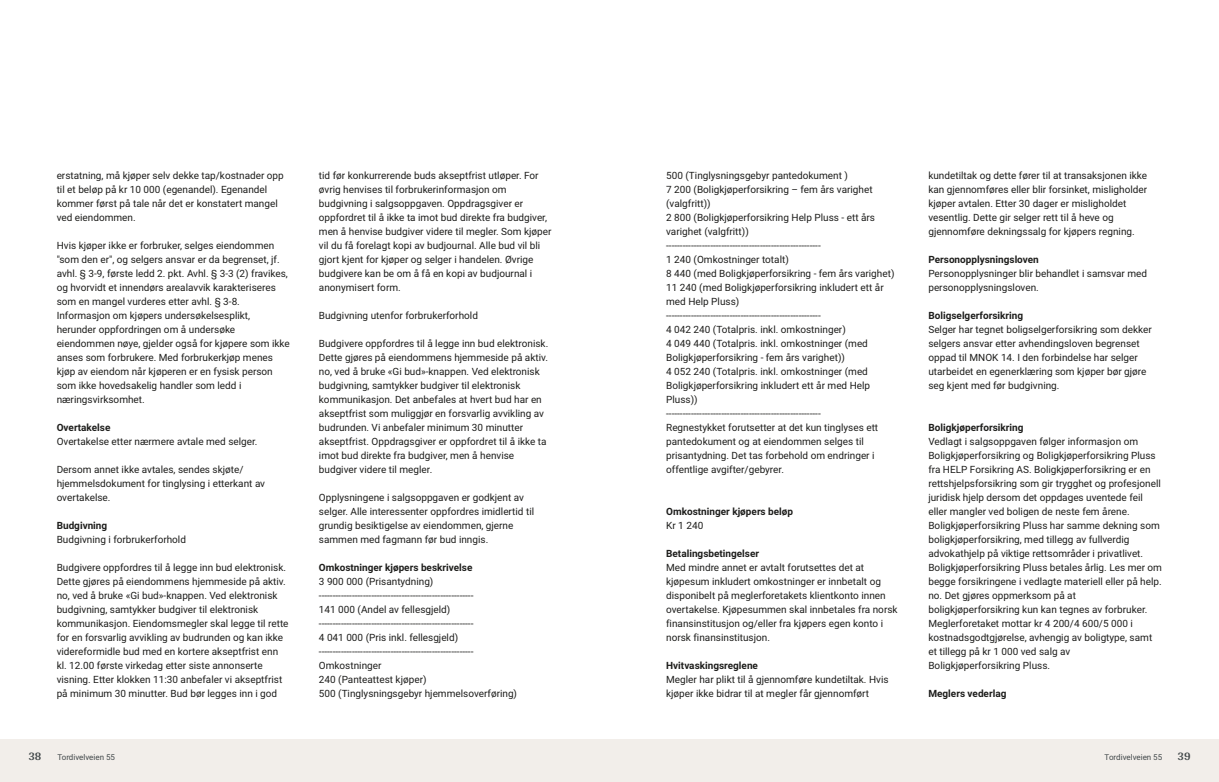
<style>
.page{position:relative;width:1219px;height:782px;background:#fff}
.page>*{position:absolute;margin:0;border:0;box-sizing:border-box;transform-origin:0 0}
.t1{font:700 12px "Arya";color:#414749}
.t2{font:10px/14px "Roboto Vitec";color:#1d1d1b}
.t3{font:700 10px "Roboto Vitec";color:#1d1d1b}
.t4{font:8px "Roboto Vitec";color:#414749}
</style>
<div class="page">
<div style="left:0;top:739px;width:612px;height:42px;background:#f2eeea"></div>
<div style="left:607px;top:739px;width:612px;height:42px;background:#f2eeea"></div>
<p class="t2" style="left:57px;top:167px;width:229px">erstatning, må kjøper selv dekke tap/kostnader opp til et beløp på kr 10 000 (egenandel). Egenandel kommer først på tale når det er konstatert mangel ved eiendommen.</p>
<p class="t2" style="left:57px;top:237px;width:235px">Hvis kjøper ikke er forbruker, selges eiendommen "som den er", og selgers ansvar er da begrenset, jf. avhl. § 3‑9, første ledd 2. pkt. Avhl. § 3‑3 (2) fravikes, og hvorvidt et innendørs arealavvik karakteriseres som en mangel vurderes etter avhl. § 3‑8.<br>Informasjon om kjøpers undersøkelsesplikt, herunder oppfordringen om å undersøke eiendommen nøye, gjelder også for kjøpere som ikke anses som forbrukere. Med forbrukerkjøp menes kjøp av eiendom når kjøperen er en fysisk person som ikke hovedsakelig handler som ledd i næringsvirksomhet.</p>
<p class="t3" style="left:57px;top:420px;width:55px">Overtakelse</p>
<p class="t2" style="left:57px;top:433px;width:202px">Overtakelse etter nærmere avtale med selger.</p>
<p class="t2" style="left:57px;top:461px;width:210px">Dersom annet ikke avtales, sendes skjøte/ hjemmelsdokument for tinglysing i etterkant av overtakelse.</p>
<p class="t3" style="left:57px;top:518px;width:52px">Budgivning</p>
<p class="t2" style="left:57px;top:531px;width:131px">Budgivning i forbrukerforhold</p>
<p class="t2" style="left:57px;top:559px;width:233px">Budgivere oppfordres til å legge inn bud elektronisk.<br>Dette gjøres på eiendommens hjemmeside på aktiv. no, ved å bruke «Gi bud»‑knappen. Ved elektronisk budgivning, samtykker budgiver til elektronisk kommunikasjon. Eiendomsmegler skal legge til rette for en forsvarlig avvikling av budrunden og kan ikke videreformidle bud med en kortere akseptfrist enn kl. 12.00 første virkedag etter siste annonserte visning. Etter klokken 11:30 anbefaler vi akseptfrist på minimum 30 minutter. Bud bør legges inn i god</p>
<p class="t1" style="left:28px;top:749px;width:15px">38</p>
<p class="t4" style="left:57px;top:751px;width:59px">Tordivelveien 55</p>
<p class="t2" style="left:319px;top:167px;width:234px">tid før konkurrerende buds akseptfrist utløper. For øvrig henvises til forbrukerinformasjon om budgivning i salgsoppgaven. Oppdragsgiver er oppfordret til å ikke ta imot bud direkte fra budgiver, men å henvise budgiver videre til megler. Som kjøper vil du få forelagt kopi av budjournal. Alle bud vil bli gjort kjent for kjøper og selger i handelen. Øvrige budgivere kan be om å få en kopi av budjournal i anonymisert form.</p>
<p class="t2" style="left:319px;top:307px;width:161px">Budgivning utenfor forbrukerforhold</p>
<p class="t2" style="left:319px;top:335px;width:231px">Budgivere oppfordres til å legge inn bud elektronisk.<br>Dette gjøres på eiendommens hjemmeside på aktiv. no, ved å bruke «Gi bud»‑knappen. Ved elektronisk budgivning, samtykker budgiver til elektronisk kommunikasjon. Det anbefales at hvert bud har en akseptfrist som muliggjør en forsvarlig avvikling av budrunden. Vi anbefaler minimum 30 minutter akseptfrist. Oppdragsgiver er oppfordret til å ikke ta imot bud direkte fra budgiver, men å henvise budgiver videre til megler.</p>
<p class="t2" style="left:319px;top:489px;width:217px">Opplysningene i salgsoppgaven er godkjent av selger. Alle interessenter oppfordres imidlertid til grundig besiktigelse av eiendommen, gjerne sammen med fagmann før bud inngis.</p>
<p class="t3" style="left:319px;top:560px;width:155px">Omkostninger kjøpers beskrivelse</p>
<p class="t2" style="left:319px;top:573px;width:200px">3 900 000 (Prisantydning)<br>‑‑‑‑‑‑‑‑‑‑‑‑‑‑‑‑‑‑‑‑‑‑‑‑‑‑‑-----------------------------<br>141 000 (Andel av fellesgjeld) ‑‑‑‑‑‑‑‑‑‑‑‑‑‑‑‑‑‑‑‑‑‑‑‑‑‑‑-----------------------------<br>4 041 000 (Pris inkl. fellesgjeld) ‑‑‑‑‑‑‑‑‑‑‑‑‑‑‑‑‑‑‑‑‑‑‑‑‑‑‑-----------------------------<br>Omkostninger<br>240 (Panteattest kjøper)<br>500 (Tinglysningsgebyr hjemmelsoverføring)</p>
<p class="t2" style="left:666px;top:167px;width:230px">500 (Tinglysningsgebyr pantedokument )<br>7 200 (Boligkjøperforsikring – fem års varighet (valgfritt))<br>2 800 (Boligkjøperforsikring Help Pluss ‑ ett års varighet (valgfritt))<br>‑‑‑‑‑‑‑‑‑‑‑‑‑‑‑‑‑‑‑‑‑‑‑‑‑‑‑-----------------------------<br>1 240 (Omkostninger totalt)<br>8 440 (med Boligkjøperforsikring ‑ fem års varighet)<br>11 240 (med Boligkjøperforsikring inkludert ett år med Help Pluss)<br>‑‑‑‑‑‑‑‑‑‑‑‑‑‑‑‑‑‑‑‑‑‑‑‑‑‑‑-----------------------------<br>4 042 240 (Totalpris. inkl. omkostninger)<br>4 049 440 (Totalpris. inkl. omkostninger (med Boligkjøperforsikring ‑ fem års varighet))<br>4 052 240 (Totalpris. inkl. omkostninger (med Boligkjøperforsikring inkludert ett år med Help Pluss))<br>‑‑‑‑‑‑‑‑‑‑‑‑‑‑‑‑‑‑‑‑‑‑‑‑‑‑‑-----------------------------<br>Regnestykket forutsetter at det kun tinglyses ett pantedokument og at eiendommen selges til prisantydning. Det tas forbehold om endringer i offentlige avgifter/gebyrer.</p>
<p class="t3" style="left:666px;top:504px;width:129px">Omkostninger kjøpers beløp</p>
<p class="t2" style="left:666px;top:517px;width:39px">Kr 1 240</p>
<p class="t3" style="left:666px;top:546px;width:94px">Betalingsbetingelser</p>
<p class="t2" style="left:666px;top:559px;width:233px">Med mindre annet er avtalt forutsettes det at kjøpesum inkludert omkostninger er innbetalt og disponibelt på meglerforetakets klientkonto innen overtakelse. Kjøpesummen skal innbetales fra norsk finansinstitusjon og/eller fra kjøpers egen konto i norsk finansinstitusjon.</p>
<p class="t3" style="left:666px;top:658px;width:93px">Hvitvaskingsreglene</p>
<p class="t2" style="left:666px;top:671px;width:224px">Megler har plikt til å gjennomføre kundetiltak. Hvis kjøper ikke bidrar til at megler får gjennomført</p>
<p class="t2" style="left:928px;top:167px;width:220px">kundetiltak og dette fører til at transaksjonen ikke kan gjennomføres eller blir forsinket, misligholder kjøper avtalen. Etter 30 dager er misligholdet vesentlig. Dette gir selger rett til å heve og gjennomføre dekningssalg for kjøpers regning.</p>
<p class="t3" style="left:928px;top:252px;width:112px">Personopplysningsloven</p>
<p class="t2" style="left:928px;top:265px;width:220px">Personopplysninger blir behandlet i samsvar med personopplysningsloven.</p>
<p class="t3" style="left:928px;top:308px;width:96px">Boligselgerforsikring</p>
<p class="t2" style="left:928px;top:321px;width:225px">Selger har tegnet boligselgerforsikring som dekker selgers ansvar etter avhendingsloven begrenset oppad til MNOK 14. I den forbindelse har selger utarbeidet en egenerklæring som kjøper bør gjøre seg kjent med før budgivning.</p>
<p class="t3" style="left:928px;top:420px;width:97px">Boligkjøperforsikring</p>
<p class="t2" style="left:928px;top:433px;width:235px">Vedlagt i salgsoppgaven følger informasjon om Boligkjøperforsikring og Boligkjøperforsikring Pluss fra HELP Forsikring AS. Boligkjøperforsikring er en rettshjelpsforsikring som gir trygghet og profesjonell juridisk hjelp dersom det oppdages uventede feil eller mangler ved boligen de neste fem årene.<br>Boligkjøperforsikring Pluss har samme dekning som boligkjøperforsikring, med tillegg av fullverdig advokathjelp på viktige rettsområder i privatlivet.<br>Boligkjøperforsikring Pluss betales årlig. Les mer om begge forsikringene i vedlagte materiell eller på help. no. Det gjøres oppmerksom på at boligkjøperforsikring kun kan tegnes av forbruker.<br>Meglerforetaket mottar kr 4 200/4 600/5 000 i kostnadsgodtgjørelse, avhengig av boligtype, samt et tillegg på kr 1 000 ved salg av Boligkjøperforsikring Pluss.</p>
<p class="t3" style="left:928px;top:686px;width:80px">Meglers vederlag</p>
<p class="t4" style="left:1105px;top:751px;width:59px">Tordivelveien 55</p>
<p class="t1" style="left:1177px;top:749px;width:15px">39</p>
</div>
